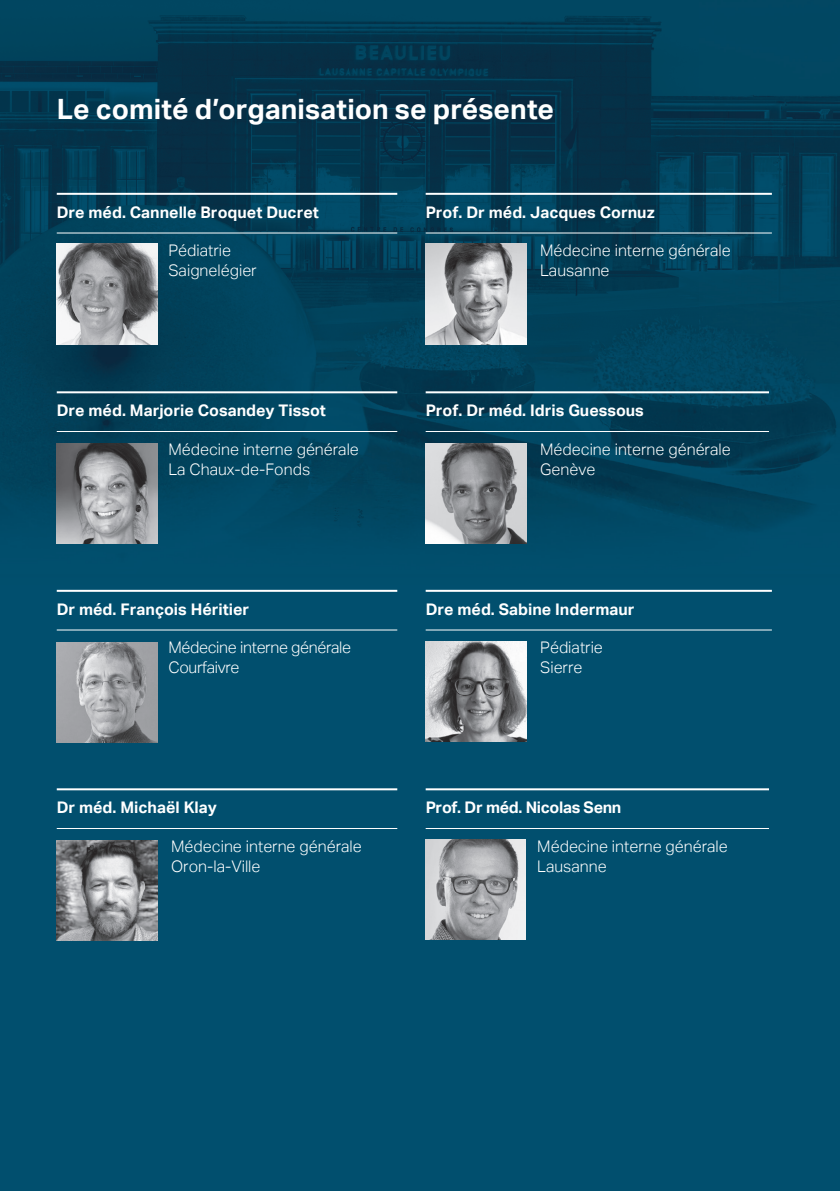
<style>
.page{position:relative;width:840px;height:1191px;background:#fff}
.page>*{position:absolute;margin:0;border:0;box-sizing:border-box;transform-origin:0 0}
.t1{font:700 28px "Aktiv Grotesk";letter-spacing:.005em;color:#fff}
.t2{font:300 16px/20px "Aktiv Grotesk";color:#fff}
.t3{font:700 16px "Aktiv Grotesk";color:#fff}
.t4{font:300 16px/20px "Aktiv Grotesk";letter-spacing:-.02em;color:#fff}
.t5{font:700 16px "Aktiv Grotesk";letter-spacing:-.02em;color:#fff}
</style>
<div class="page">
<div style="left:0;top:0;width:839px;height:1191px;background:#014f6e"></div>
<img style="left:0;top:0;width:839px;height:592px">
<img style="left:57px;top:443px;width:100px;height:100px">
<img style="left:57px;top:642px;width:100px;height:100px">
<img style="left:425px;top:641px;width:101px;height:101px">
<img style="left:425px;top:839px;width:100px;height:100px">
<img style="left:57px;top:840px;width:101px;height:100px">
<hr style="left:57px;top:232px;width:340px;height:1px;background:#fff">
<hr style="left:57px;top:629px;width:340px;height:1px;background:#fff">
<hr style="left:425px;top:232px;width:346px;height:1px;background:#fff">
<hr style="left:425px;top:629px;width:346px;height:1px;background:#fff">
<hr style="left:57px;top:193px;width:340px;height:2px;background:#fff">
<hr style="left:57px;top:590px;width:340px;height:2px;background:#fff">
<hr style="left:425px;top:193px;width:346px;height:2px;background:#fff">
<hr style="left:425px;top:590px;width:346px;height:2px;background:#fff">
<img style="left:425px;top:443px;width:101px;height:100px">
<img style="left:425px;top:244px;width:101px;height:100px">
<hr style="left:57px;top:431px;width:340px;height:1px;background:#fff">
<hr style="left:57px;top:828px;width:340px;height:1px;background:#fff">
<hr style="left:425px;top:431px;width:343px;height:1px;background:#fff">
<hr style="left:425px;top:828px;width:343px;height:1px;background:#fff">
<hr style="left:57px;top:391px;width:340px;height:2px;background:#fff">
<hr style="left:57px;top:788px;width:340px;height:2px;background:#fff">
<hr style="left:425px;top:391px;width:343px;height:2px;background:#fff">
<hr style="left:425px;top:788px;width:343px;height:2px;background:#fff">
<img style="left:57px;top:244px;width:100px;height:100px">
<h1 class="t1" style="left:57px;top:93px;width:498px">Le comité d’organisation se présente</h1>
<p class="t3" style="left:57px;top:203px;width:263px">Dre méd. Cannelle Broquet Ducret</p>
<p class="t3" style="left:425px;top:203px;width:230px">Prof. Dr méd. Jacques Cornuz</p>
<p class="t2" style="left:168px;top:240px;width:90px">Pédiatrie<br>Saignelégier</p>
<p class="t2" style="left:540px;top:240px;width:192px">Médecine interne générale<br>Lausanne</p>
<p class="t3" style="left:57px;top:401px;width:270px">Dre méd. Marjorie Cosandey Tissot</p>
<p class="t3" style="left:425px;top:401px;width:219px">Prof. Dr méd. Idris Guessous</p>
<p class="t2" style="left:168px;top:439px;width:192px">Médecine interne générale<br>La Chaux-de-Fonds</p>
<p class="t2" style="left:540px;top:439px;width:192px">Médecine interne générale<br>Genève</p>
<p class="t3" style="left:57px;top:600px;width:194px">Dr méd. François Héritier</p>
<p class="t3" style="left:425px;top:600px;width:210px">Dre méd. Sabine Indermaur</p>
<p class="t4" style="left:168px;top:637px;width:184px">Médecine interne générale<br>Courfaivre</p>
<p class="t2" style="left:540px;top:637px;width:64px">Pédiatrie<br>Sierre</p>
<p class="t3" style="left:57px;top:798px;width:161px">Dr méd. Michaël Klay</p>
<p class="t5" style="left:425px;top:798px;width:197px">Prof. Dr méd. Nicolas Senn</p>
<p class="t2" style="left:171px;top:836px;width:192px">Médecine interne générale<br>Oron-la-Ville</p>
<p class="t2" style="left:537px;top:836px;width:192px">Médecine interne générale<br>Lausanne</p>
</div>
